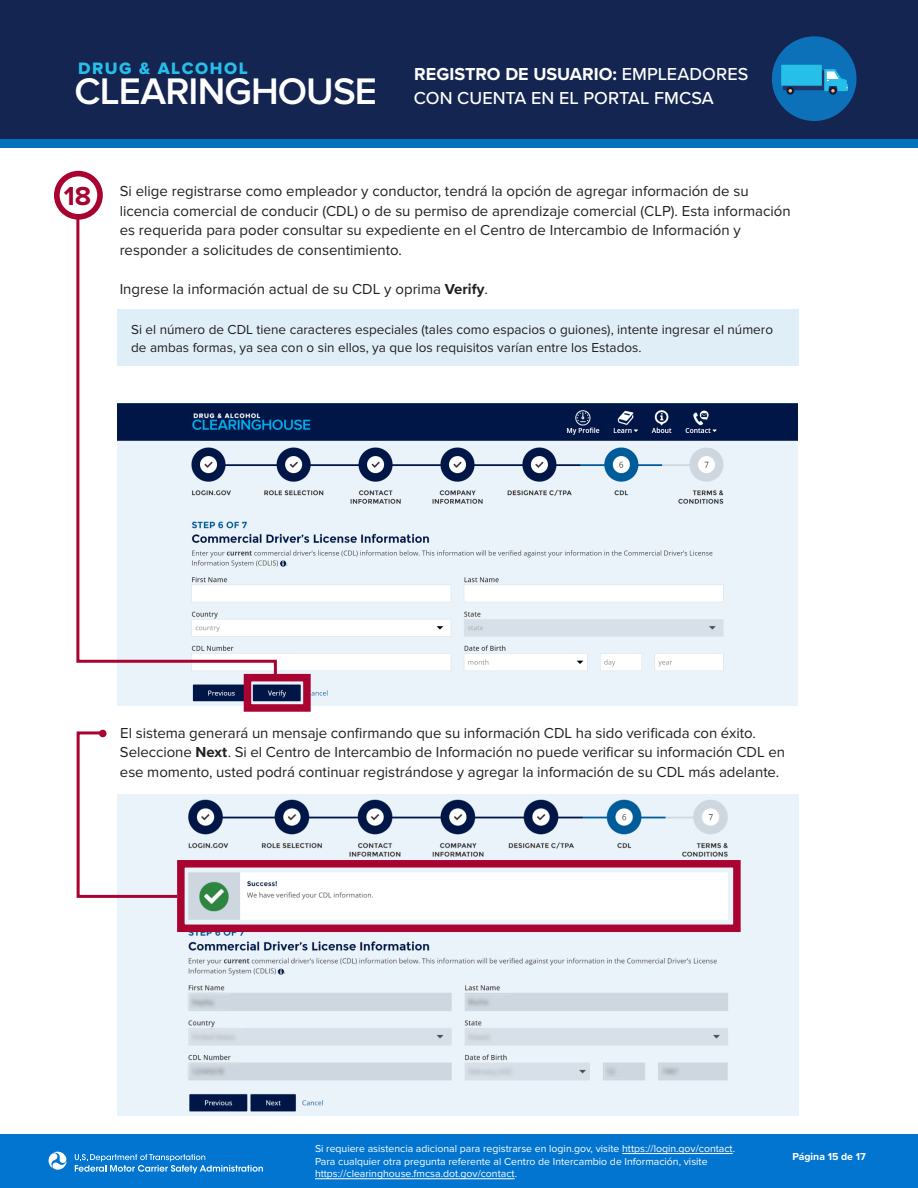
<style>
.page{position:relative;width:918px;height:1188px;background:#fff}
.page>*{position:absolute;margin:0;border:0;box-sizing:border-box;transform-origin:0 0}
.t1{font:600 38.4px "Proxima Nova";letter-spacing:-.025em;color:#fff}
.t2{font:700 27px "Proxima Nova";color:#a90332}
.t3{font:500 18px/24px "Proxima Nova";letter-spacing:.005em;color:#fff}
.t4{font:17.1px "Proxima Nova Extrabld";letter-spacing:.09em;color:#26bfea}
.t5{font:15px/19.5px "Proxima Nova";color:#231f20}
.t6{font:13.5px/18px "Proxima Nova";color:#231f20}
.t7{font:10.5px/12.6px "Proxima Nova";color:#fff}
.t8{font:700 10.5px "Proxima Nova";color:#fff}
.s1{font-weight:700}
</style>
<div class="page">
<div style="left:0;top:0;width:918px;height:145px;background:#132550"></div>
<div style="left:0;top:139px;width:918px;height:8px;background:#0073bd"></div>
<div style="left:772px;top:36px;width:85px;height:85px;background:#0d71b9;border-radius:50%"></div>
<div style="left:781px;top:65px;width:41px;height:21px;background:#26bfea"></div>
<svg style="left:783px;top:69px;width:65px;height:24px"></svg>
<div style="left:0;top:1134px;width:918px;height:54px;background:#0275d0"></div>
<svg style="left:48px;top:1152px;width:19px;height:18px"></svg>
<svg style="left:75px;top:1154px;width:188px;height:19px"></svg>
<hr style="left:622px;top:1153px;width:111px;height:1px;background:#fff">
<hr style="left:315px;top:1179px;width:200px;height:1px;background:#fff">
<img style="left:118px;top:403px;width:680px;height:303px">
<div style="left:244px;top:674px;width:67px;height:38px;border:8px solid #a90332"></div>
<svg style="left:76px;top:217px;width:202px;height:464px"></svg>
<div style="left:118px;top:310px;width:681px;height:56px;background:#e0eef7"></div>
<div style="left:54px;top:171px;width:49px;height:49px;border:6px solid #a90332;border-radius:50%"></div>
<img style="left:118px;top:794px;width:680px;height:322px">
<svg style="left:76px;top:730px;width:104px;height:169px"></svg>
<div style="left:99px;top:730px;width:8px;height:7px;background:#a90332;border-radius:50%"></div>
<div style="left:177px;top:860px;width:564px;height:72px;border:8px solid #a90332"></div>
<p class="t4" style="left:78px;top:58px;width:171px">DRUG &amp; ALCOHOL</p>
<h1 class="t1" style="left:75px;top:69px;width:304px">CLEARINGHOUSE</h1>
<p class="t3" style="left:414px;top:61px;width:336px"><span class="s1">REGISTRO DE USUARIO:</span> EMPLEADORES<br>CON CUENTA EN EL PORTAL FMCSA</p>
<p class="t2" style="left:64px;top:176px;width:29px">18</p>
<p class="t5" style="left:120px;top:182px;width:673px">Si elige registrarse como empleador y conductor, tendrá la opción de agregar información de su licencia comercial de conducir (CDL) o de su permiso de aprendizaje comercial (CLP). Esta información es requerida para poder consultar su expediente en el Centro de Intercambio de Información y responder a solicitudes de consentimiento.</p>
<p class="t5" style="left:120px;top:279px;width:370px">Ingrese la información actual de su CDL y oprima <span class="s1">Verify</span>.</p>
<p class="t6" style="left:131px;top:320px;width:643px">Si el número de CDL tiene caracteres especiales (tales como espacios o guiones), intente ingresar el número de ambas formas, ya sea con o sin ellos, ya que los requisitos varían entre los Estados.</p>
<p class="t5" style="left:120px;top:723px;width:667px">El sistema generará un mensaje confirmando que su información CDL ha sido verificada con éxito.<br>Seleccione <span class="s1">Next</span>. Si el Centro de Intercambio de Información no puede verificar su información CDL en ese momento, usted podrá continuar registrándose y agregar la información de su CDL más adelante.</p>
<p class="t7" style="left:315px;top:1143px;width:422px">Si requiere asistencia adicional para registrarse en login.gov, visite https://login.gov/contact.<br>Para cualquier otra pregunta referente al Centro de Intercambio de Información, visite https://clearinghouse.fmcsa.dot.gov/contact.</p>
<p class="t8" style="left:792px;top:1149px;width:75px">Página 15 de 17</p>
</div>
